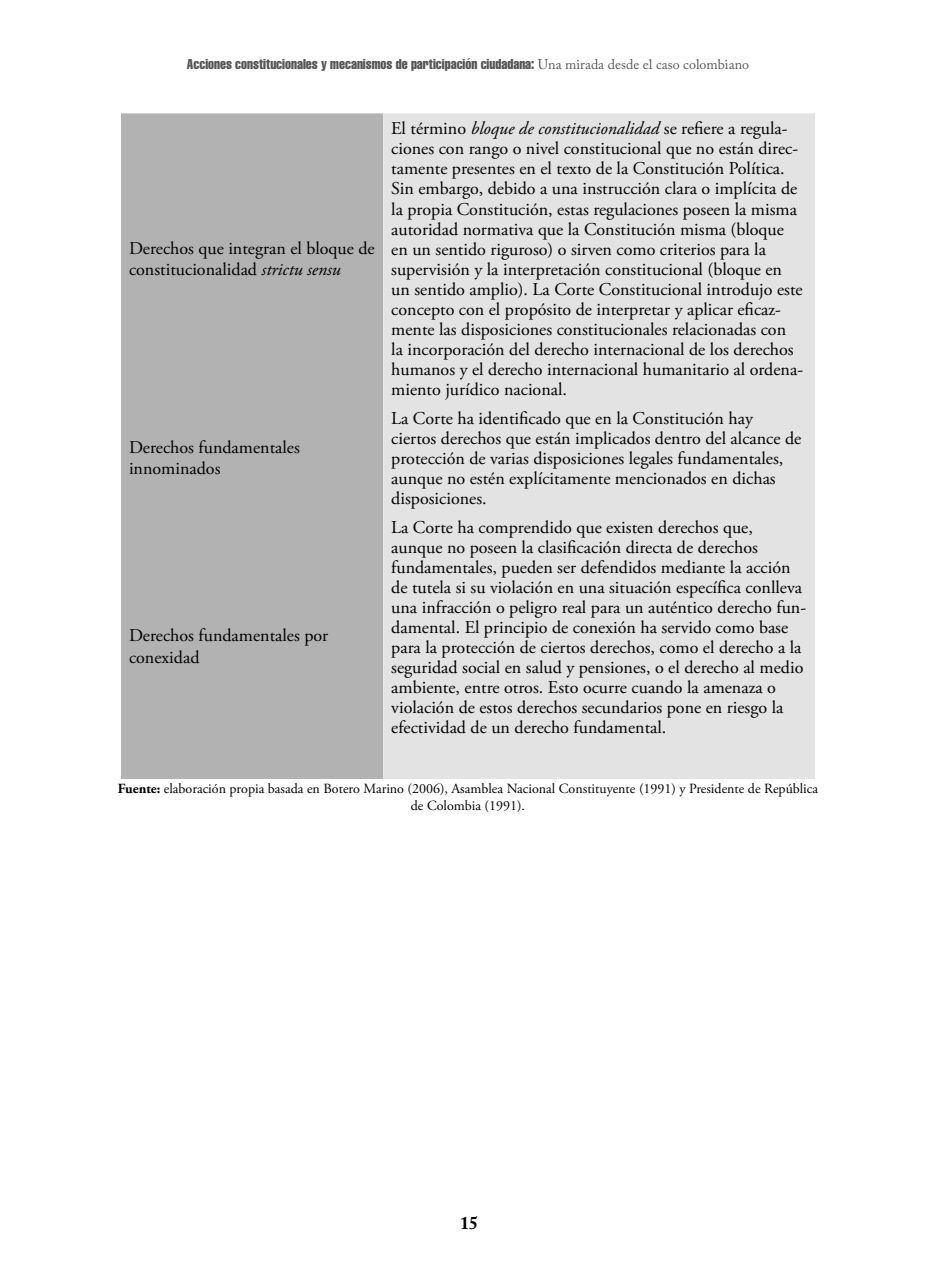
<style>
.page{position:relative;width:936px;height:1276px;background:#fff}
.page>*{position:absolute;margin:0;border:0;box-sizing:border-box;transform-origin:0 0}
.t1{font:18px/20px "Adobe Garamond Pro";color:#000}
.t2{font:700 18px "Adobe Caslon Pro";color:#000}
.t3{font:14px/16.8px "Adobe Garamond Pro";color:#000;text-align:center}
.t4{font:extra-condensed 14px "Helvetica";color:#575756}
.s1{font-family:"Adobe Caslon Pro";font-stretch:normal}
.s2{font-style:italic}
.s3{font-weight:700}
</style>
<div class="page">
<div style="left:121px;top:113px;width:262px;height:666px;background:#b3b2b2"></div>
<div style="left:383px;top:113px;width:432px;height:666px;background:#e3e3e3"></div>
<p class="t4" style="left:187px;top:55px;width:563px">Acciones constitucionales y mecanismos de participación ciudadana: <span class="s1">Una mirada desde el caso colombiano</span></p>
<p class="t1" style="left:129px;top:238px;width:247px;line-height:21.6px">Derechos que integran el bloque de constitucionalidad <span class="s2">strictu sensu</span></p>
<p class="t1" style="left:129px;top:437px;width:172px;line-height:21.6px">Derechos fundamentales innominados</p>
<p class="t1" style="left:129px;top:625px;width:201px;line-height:21.6px">Derechos fundamentales por conexidad</p>
<p class="t1" style="left:391px;top:119px;width:413px">El término <span class="s2">bloque de constitucionalidad</span> se refiere a regula&shy;ciones con rango o nivel constitucional que no están direc&shy;tamente presentes en el texto de la Constitución Política.<br>Sin embargo, debido a una instrucción clara o implícita de la propia Constitución, estas regulaciones poseen la misma autoridad normativa que la Constitución misma (bloque en un sentido riguroso) o sirven como criterios para la supervisión y la interpretación constitucional (bloque en un sentido amplio). La Corte Constitucional introdujo este concepto con el propósito de interpretar y aplicar eficaz&shy;mente las disposiciones constitucionales relacionadas con<br>la incorporación del derecho internacional de los derechos humanos y el derecho internacional humanitario al ordena&shy;miento jurídico nacional.</p>
<p class="t1" style="left:391px;top:408px;width:411px">La Corte ha identificado que en la Constitución hay ciertos derechos que están implicados dentro del alcance de protección de varias disposiciones legales fundamentales, aunque no estén explícitamente mencionados en dichas disposiciones.</p>
<p class="t1" style="left:391px;top:517px;width:416px">La Corte ha comprendido que existen derechos que, aunque no poseen la clasificación directa de derechos fundamentales, pueden ser defendidos mediante la acción de tutela si su violación en una situación específica conlleva una infracción o peligro real para un auténtico derecho fun&shy;damental. El principio de conexión ha servido como base para la protección de ciertos derechos, como el derecho a la seguridad social en salud y pensiones, o el derecho al medio ambiente, entre otros. Esto ocurre cuando la amenaza o violación de estos derechos secundarios pone en riesgo la efectividad de un derecho fundamental.</p>
<p class="t3" style="left:118px;top:781px;width:701px"><span class="s3">Fuente:</span> elaboración propia basada en Botero Marino (2006), Asamblea Nacional Constituyente (1991) y Presidente de República de Colombia (1991).</p>
<p class="t2" style="left:460px;top:1212px;width:19px">15</p>
</div>
